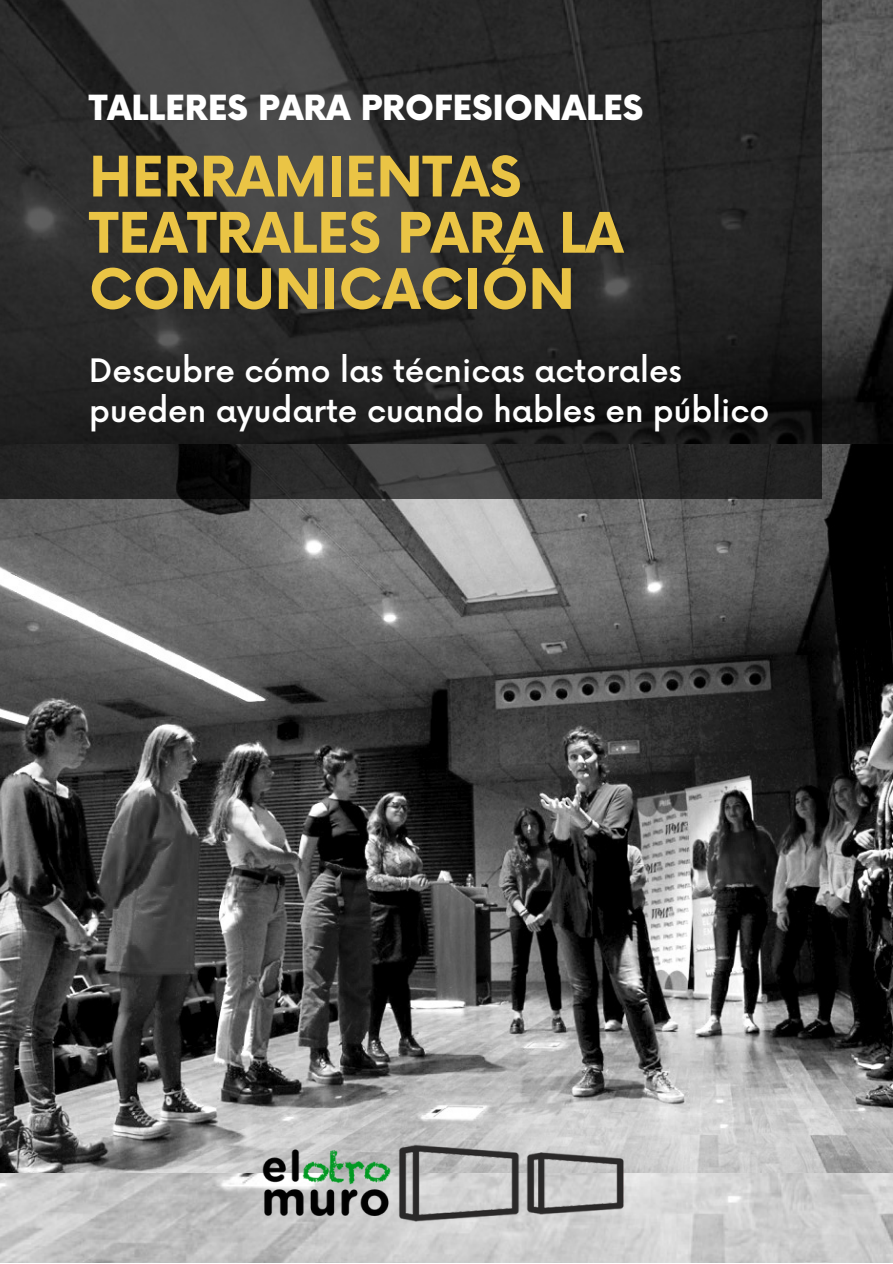
<style>
.page{position:relative;width:893px;height:1264px;background:#fff}
.page>*{position:absolute;margin:0;border:0;box-sizing:border-box;transform-origin:0 0}
.t1{font:700 54.3px/56.2px "Now";color:#eac445}
.t2{font:900 33.75px "Now";color:#fff}
.t3{font:500 31.5px/39.3px "Now";color:#fff}
</style>
<div class="page">
<img style="left:0;top:0;width:892px;height:1262px">
<img style="left:0;top:444px;width:892px;height:728px">
<img style="left:186px;top:1091px;width:520px;height:162px">
<svg style="left:0;top:0;width:821px;height:499px;background:#2a2a2a"></svg>
<p class="t2" style="left:89px;top:89px;width:555px">TALLERES PARA PROFESIONALES</p>
<h1 class="t1" style="left:89px;top:152px;width:535px">HERRAMIENTAS<br>TEATRALES PARA LA<br>COMUNICACIÓN</h1>
<p class="t3" style="left:89px;top:353px;width:681px">Descubre cómo las técnicas actorales pueden ayudarte cuando hables en público</p>
</div>
